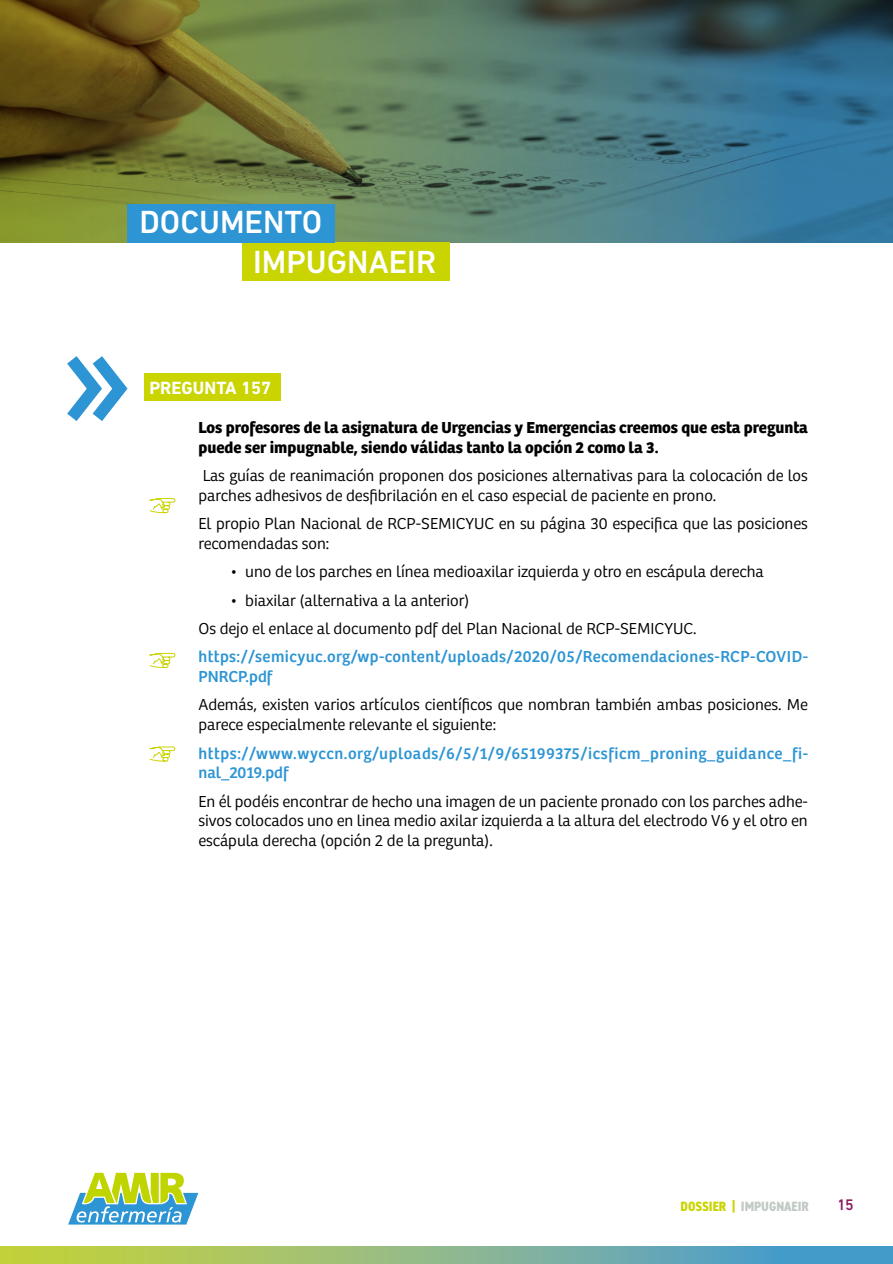
<style>
.page{position:relative;width:893px;height:1264px;background:#fff}
.page>*{position:absolute;margin:0;border:0;box-sizing:border-box;transform-origin:0 0}
.t1{font:500 32.55px "DIN Next LT Pro";color:#fff}
.t2{font:700 18px "DIN Next LT Pro";color:#fff}
.t3{font:300 16.5px/19.8px "AMIR Bree";color:#000}
.t4{font:16.5px/19.8px "AMIR Bree";letter-spacing:.025em;color:#2d95d3}
.t5{font:700 16.5px/19.8px "AMIR Bree";color:#000}
.t6{font:500 15.6px "DIN Next LT Pro";color:#891c5e}
.t7{font:800 condensed 13.5px "DIN2014";color:#c2cac4}
.s1{color:#cad400}
</style>
<div class="page">
<svg style="left:0;top:1246px;width:892px;height:17px;background:#88b68a"></svg>
<img style="left:0;top:0;width:892px;height:242px">
<div style="left:145px;top:373px;width:136px;height:27px;background:#cad400"></div>
<svg style="left:68px;top:1172px;width:130px;height:52px"></svg>
<div style="left:242px;top:242px;width:207px;height:38px;background:#cad400"></div>
<div style="left:127px;top:204px;width:208px;height:38px;background:#2d95d3"></div>
<svg style="left:67px;top:356px;width:61px;height:65px"></svg>
<svg style="left:149px;top:498px;width:27px;height:15px"></svg>
<svg style="left:149px;top:746px;width:27px;height:15px"></svg>
<svg style="left:149px;top:652px;width:27px;height:16px"></svg>
<h1 class="t1" style="left:139px;top:203px;width:184px">DOCUMENTO</h1>
<h1 class="t1" style="left:253px;top:243px;width:185px">IMPUGNAEIR</h1>
<p class="t2" style="left:149px;top:377px;width:123px">PREGUNTA 157</p>
<p class="t5" style="left:198px;top:418px;width:611px">Los profesores de la asignatura de Urgencias y Emergencias creemos que esta pregunta puede ser impugnable, siendo válidas tanto la opción 2 como la 3.</p>
<p class="t3" style="left:198px;top:466px;width:611px">Las guías de reanimación proponen dos posiciones alternativas para la colocación de los parches adhesivos de desfibrilación en el caso especial de paciente en prono.</p>
<p class="t3" style="left:198px;top:514px;width:611px">El propio Plan Nacional de RCP-SEMICYUC en su página 30 especifica que las posiciones recomendadas son:</p>
<p class="t3" style="left:230px;top:562px;width:535px">• uno de los parches en línea medioaxilar izquierda y otro en escápula derecha</p>
<p class="t3" style="left:198px;top:586px;width:499px;line-height:28.3px;text-indent:31px">• biaxilar (alternativa a la anterior)<br>Os dejo el enlace al documento pdf del Plan Nacional de RCP-SEMICYUC.</p>
<p class="t4" style="left:198px;top:647px;width:611px">https://semicyuc.org/wp-content/uploads/2020/05/Recomendaciones-RCP-COVID-<br>PNRCP.pdf</p>
<p class="t3" style="left:198px;top:695px;width:611px">Además, existen varios artículos científicos que nombran también ambas posiciones. Me parece especialmente relevante el siguiente:</p>
<p class="t4" style="left:198px;top:743px;width:611px">https://www.wyccn.org/uploads/6/5/1/9/65199375/icsficm_proning_guidance_fi&shy;nal_2019.pdf</p>
<p class="t3" style="left:198px;top:791px;width:611px;text-align:justify">En él podéis encontrar de hecho una imagen de un paciente pronado con los parches adhe&shy;sivos colocados uno en linea medio axilar izquierda a la altura del electrodo V6 y el otro en escápula derecha (opción 2 de la pregunta).</p>
<p class="t7" style="left:680px;top:1196px;width:130px"><span class="s1">DOSSIER |</span> IMPUGNAEIR</p>
<p class="t6" style="left:837px;top:1195px;width:18px">15</p>
</div>
